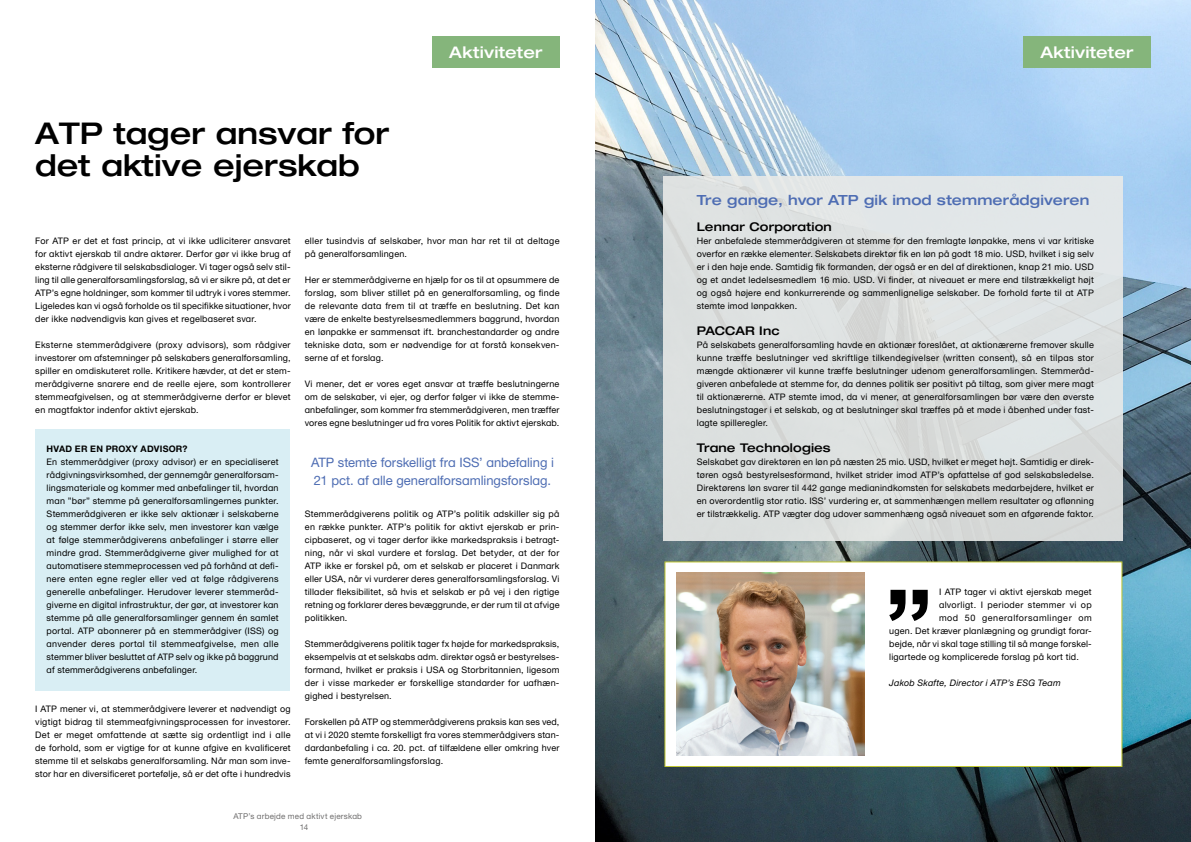
<style>
.page{position:relative;width:1191px;height:842px;background:#fff}
.page>*{position:absolute;margin:0;border:0;box-sizing:border-box;transform-origin:0 0}
.Kapiteloverskrift_H2{font:500 30px/32px "Helvetica Neue ATP Head";color:#000}
.Tag{font:500 16px "Helvetica Neue ATP Head";letter-spacing:.01em;color:#fff}
.Sto_box_overskrift_H{font:500 14px "Helvetica Neue ATP Head";letter-spacing:.01em;color:#4e6db3}
.t1{font:13px/18px "Helvetica Neue ATP Body";letter-spacing:-.005em;color:#4e6db3}
.Tema_overskrift{font:500 12px "Helvetica Neue ATP Head";letter-spacing:.01em;color:#000}
.Brødtekst{font:9px/13px "Helvetica Neue ATP Body";letter-spacing:.02em;color:#000;text-align:justify}
.Brødtekst-2{font:italic 9px "Helvetica Neue ATP Body";letter-spacing:.02em;color:#000}
.Brødtekst-3{font:9px "Helvetica Neue ATP Body";letter-spacing:.055em;color:#000}
.Box_overskrift{font:700 9px "Helvetica Neue ATP Body";letter-spacing:.03em;color:#000}
.t2{font:8px "Helvetica Neue ATP Body";letter-spacing:.025em;color:#706f6f}
</style>
<div class="page">
<div style="left:432px;top:36px;width:127px;height:31px;background:#85b57b"></div>
<div style="left:35px;top:429px;width:255px;height:262px;background:#d9eef4"></div>
<img style="left:595px;top:0;width:596px;height:842px">
<div style="left:1023px;top:36px;width:127px;height:31px;background:#85b57b"></div>
<div style="left:663px;top:176px;width:460px;height:364px;background:#dde1e0"></div>
<div style="left:664px;top:561px;width:458px;height:206px;background:#fff;border:1px solid #c0c632"></div>
<img style="left:676px;top:573px;width:189px;height:183px">
<svg style="left:889px;top:590px;width:38px;height:31px"></svg>
<h2 class="Kapiteloverskrift_H2" style="left:35px;top:117px;width:355px">ATP tager ansvar for det aktive ejerskab</h2>
<h2 class="Tag" style="left:449px;top:42px;width:95px">Aktiviteter</h2>
<p class="Brødtekst" style="left:35px;top:234px;width:257px">For ATP er det et fast princip, at vi ikke udliciterer ansvaret for aktivt ejerskab til andre aktører. Derfor gør vi ikke brug af eksterne rådgivere til selskabsdialoger. Vi tager også selv stil&shy;ling til alle generalforsamlingsforslag, så vi er sikre på, at det er ATP’s egne holdninger, som kommer til udtryk i vores stemmer.<br>Ligeledes kan vi også forholde os til specifikke situationer, hvor der ikke nødvendigvis kan gives et regelbaseret svar.</p>
<p class="Brødtekst" style="left:35px;top:338px;width:257px">Eksterne stemmerådgivere (proxy advisors), som rådgiver investorer om afstemninger på selskabers generalforsamling, spiller en omdiskuteret rolle. Kritikere hævder, at det er stem&shy;merådgiverne snarere end de reelle ejere, som kontrollerer stemmeafgivelsen, og at stemmerådgiverne derfor er blevet en magtfaktor indenfor aktivt ejerskab.</p>
<p class="Brødtekst" style="left:305px;top:234px;width:256px">eller tusindvis af selskaber, hvor man har ret til at deltage på generalforsamlingen.</p>
<p class="Brødtekst" style="left:305px;top:273px;width:256px">Her er stemmerådgiverne en hjælp for os til at opsummere de forslag, som bliver stillet på en generalforsamling, og finde de relevante data frem til at træffe en beslutning. Det kan være de enkelte bestyrelsesmedlemmers baggrund, hvordan en lønpakke er sammensat ift. branchestandarder og andre tekniske data, som er nødvendige for at forstå konsekven&shy;serne af et forslag.</p>
<p class="Brødtekst" style="left:305px;top:377px;width:256px">Vi mener, det er vores eget ansvar at træffe beslutningerne om de selskaber, vi ejer, og derfor følger vi ikke de stemme&shy;anbefalinger, som kommer fra stemmerådgiveren, men træffer vores egne beslutninger ud fra vores Politik for aktivt ejerskab.</p>
<h3 class="Box_overskrift" style="left:47px;top:443px;width:142px">HVAD ER EN PROXY ADVISOR?</h3>
<p class="Brødtekst" style="left:47px;top:455px;width:233px">En stemmerådgiver (proxy advisor) er en specialiseret rådgivningsvirksomhed, der gennemgår generalforsam&shy;lingsmateriale og kommer med anbefalinger til, hvordan man ”bør” stemme på generalforsamlingernes punkter.<br>Stemmerådgiveren er ikke selv aktionær i selskaberne og stemmer derfor ikke selv, men investorer kan vælge at følge stemmerådgiverens anbefalinger i større eller mindre grad. Stemmerådgiverne giver mulighed for at automatisere stemmeprocessen ved på forhånd at defi&shy;nere enten egne regler eller ved at følge rådgiverens generelle anbefalinger. Herudover leverer stemmeråd&shy;giverne en digital infrastruktur, der gør, at investorer kan stemme på alle generalforsamlinger gennem én samlet portal. ATP abonnerer på en stemmerådgiver (ISS) og anvender deres portal til stemmeafgivelse, men alle stemmer bliver besluttet af ATP selv og ikke på baggrund af stemmerådgiverens anbefalinger.</p>
<p class="t1" style="left:311px;top:453px;width:244px">ATP stemte forskelligt fra ISS’ anbefaling i<br>21 pct. af alle generalforsamlingsforslag.</p>
<p class="Brødtekst" style="left:305px;top:507px;width:256px">Stemmerådgiverens politik og ATP’s politik adskiller sig på en række punkter. ATP’s politik for aktivt ejerskab er prin&shy;cipbaseret, og vi tager derfor ikke markedspraksis i betragt&shy;ning, når vi skal vurdere et forslag. Det betyder, at der for ATP ikke er forskel på, om et selskab er placeret i Danmark eller USA, når vi vurderer deres generalforsamlingsforslag. Vi tillader fleksibilitet, så hvis et selskab er på vej i den rigtige retning og forklarer deres bevæggrunde, er der rum til at afvige politikken.</p>
<p class="Brødtekst" style="left:305px;top:637px;width:256px">Stemmerådgiverens politik tager fx højde for markedspraksis, eksempelvis at et selskabs adm. direktør også er bestyrelses&shy;formand, hvilket er praksis i USA og Storbritannien, ligesom der i visse markeder er forskellige standarder for uafhæn&shy;gighed i bestyrelsen.</p>
<p class="Brødtekst" style="left:305px;top:715px;width:256px">Forskellen på ATP og stemmerådgiverens praksis kan ses ved, at vi i 2020 stemte forskelligt fra vores stemmerådgivers stan&shy;dardanbefaling i ca. 20. pct. af tilfældene eller omkring hver femte generalforsamlingsforslag.</p>
<p class="Brødtekst" style="left:35px;top:702px;width:257px">I ATP mener vi, at stemmerådgivere leverer et nødvendigt og vigtigt bidrag til stemmeafgivningsprocessen for investorer.<br>Det er meget omfattende at sætte sig ordentligt ind i alle de forhold, som er vigtige for at kunne afgive en kvalificeret stemme til et selskabs generalforsamling. Når man som inve&shy;stor har en diversificeret portefølje, så er det ofte i hundredvis</p>
<p class="t2" style="left:233px;top:811px;width:130px">ATP’s arbejde med aktivt ejerskab</p>
<p class="t2" style="left:300px;top:822px;width:10px">14</p>
<h2 class="Tag" style="left:1040px;top:42px;width:95px">Aktiviteter</h2>
<h3 class="Sto_box_overskrift_H" style="left:697px;top:191px;width:394px">Tre gange, hvor ATP gik imod stemmerådgiveren</h3>
<h4 class="Tema_overskrift" style="left:697px;top:219px;width:136px">Lennar Corporation</h4>
<p class="Brødtekst" style="left:697px;top:234px;width:398px">Her anbefalede stemmerådgiveren at stemme for den fremlagte lønpakke, mens vi var kritiske overfor en række elementer. Selskabets direktør fik en løn på godt 18 mio. USD, hvilket i sig selv er i den høje ende. Samtidig fik formanden, der også er en del af direktionen, knap 21 mio. USD og et andet ledelsesmedlem 16 mio. USD. Vi finder, at niveauet er mere end tilstrækkeligt højt og også højere end konkurrerende og sammenlignelige selskaber. De forhold førte til at ATP stemte imod lønpakken.</p>
<h4 class="Tema_overskrift" style="left:697px;top:323px;width:84px">PACCAR Inc</h4>
<p class="Brødtekst" style="left:697px;top:338px;width:398px">På selskabets generalforsamling havde en aktionær foreslået, at aktionærerne fremover skulle kunne træffe beslutninger ved skriftlige tilkendegivelser (written consent), så en tilpas stor mængde aktionærer vil kunne træffe beslutninger udenom generalforsamlingen. Stemmeråd&shy;giveren anbefalede at stemme for, da dennes politik ser positivt på tiltag, som giver mere magt til aktionærerne. ATP stemte imod, da vi mener, at generalforsamlingen bør være den øverste beslutningstager i et selskab, og at beslutninger skal træffes på et møde i åbenhed under fast&shy;lagte spilleregler.</p>
<h4 class="Tema_overskrift" style="left:697px;top:440px;width:135px">Trane Technologies</h4>
<p class="Brødtekst" style="left:697px;top:455px;width:398px">Selskabet gav direktøren en løn på næsten 25 mio. USD, hvilket er meget højt. Samtidig er direk&shy;tøren også bestyrelsesformand, hvilket strider imod ATP’s opfattelse af god selskabsledelse.<br>Direktørens løn svarer til 442 gange medianindkomsten for selskabets medarbejdere, hvilket er en overordentlig stor ratio. ISS’ vurdering er, at sammenhængen mellem resultater og aflønning er tilstrækkelig. ATP vægter dog udover sammenhæng også niveauet som en afgørende faktor.</p>
<p class="Brødtekst" style="left:939px;top:585px;width:154px">I ATP tager vi aktivt ejerskab meget</p>
<p class="Brødtekst" style="left:939px;top:598px;width:154px">alvorligt. I perioder stemmer vi op</p>
<p class="Brødtekst-3" style="left:939px;top:612px;width:154px">mod 50 generalforsamlinger om</p>
<p class="Brødtekst" style="left:889px;top:624px;width:204px">ugen. Det kræver planlægning og grundigt forar-</p>
<p class="Brødtekst" style="left:889px;top:637px;width:204px">bejde, når vi skal tage stilling til så mange forskel-</p>
<p class="Brødtekst" style="left:889px;top:650px;width:191px">ligartede og komplicerede forslag på kort tid.</p>
<p class="Brødtekst-2" style="left:889px;top:677px;width:173px">Jakob Skafte, Director i ATP’s ESG Team</p>
</div>
